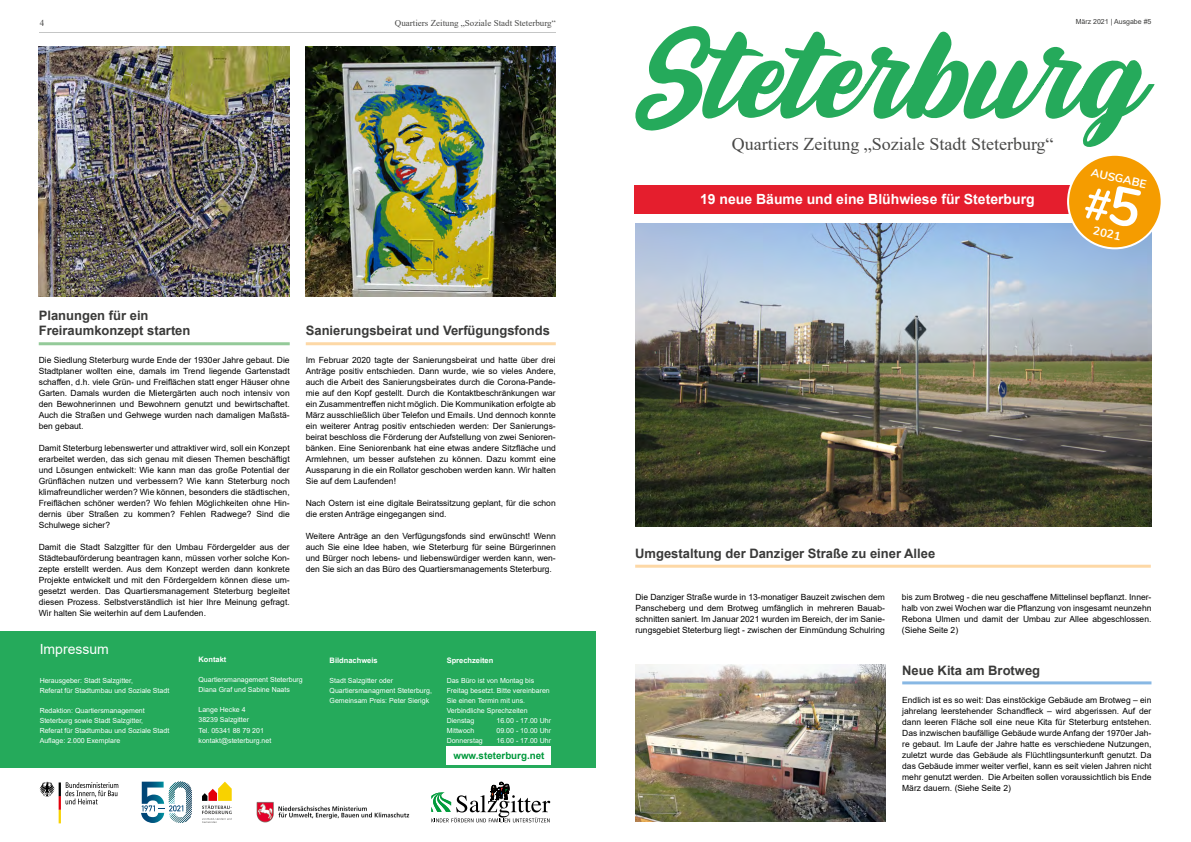
<style>
.page{position:relative;width:1191px;height:842px;background:#fff}
.page>*{position:absolute;margin:0;border:0;box-sizing:border-box;transform-origin:0 0}
.t1{font:18px "Times New Roman";color:#484847}
.t2{font:700 14px "Arial";color:#fff}
.t3{font:14px "Arial";color:#fff}
.t4{font:700 13px/15.6px "Arial";color:#3a3a39}
.t5{font:700 11.6px "Nunito";color:#fff}
.t6{font:700 9.8px "Arial";color:#00993c}
.t7{font:9px "Times New Roman";color:#484847}
.t8{font:8.5px/11px "Arial";color:#000;text-align:justify}
.t9{font:700 7.5px "Arial";color:#fff}
.t10{font:7px/10px "Arial";color:#fff}
.t11{font:7px "Arial";color:#3a3a39}
</style>
<div class="page">
<svg style="left:635px;top:26px;width:519px;height:121px"></svg>
<div style="left:0;top:632px;width:595px;height:210px;background:#25aa5b"></div>
<div style="left:0;top:769px;width:597px;height:73px;background:#fff"></div>
<div style="left:447px;top:746px;width:104px;height:19px;background:#fff"></div>
<hr style="left:40px;top:32px;width:516px;height:1px;background:#c5c6c6">
<img style="left:39px;top:47px;width:251px;height:249px">
<hr style="left:39px;top:342px;width:251px;height:3px;background:#94ca99">
<hr style="left:306px;top:342px;width:250px;height:3px;background:#fdd8a6">
<hr style="left:902px;top:681px;width:249px;height:3px;background:#88b8e4">
<img style="left:635px;top:223px;width:516px;height:304px">
<img style="left:635px;top:664px;width:250px;height:157px">
<img style="left:306px;top:47px;width:250px;height:249px">
<div style="left:635px;top:185px;width:515px;height:28px;background:#e51e2d"></div>
<hr style="left:635px;top:565px;width:515px;height:3px;background:#fdd8a6">
<div style="left:1068px;top:155px;width:93px;height:93px;background:#f59c00;border-radius:50%"></div>
<div style="left:1067px;top:154px;width:95px;height:95px;border:2px solid #fff;border-radius:50%"></div>
<svg style="left:431px;top:782px;width:119px;height:40px"></svg>
<svg style="left:40px;top:782px;width:78px;height:41px"></svg>
<img style="left:256px;top:802px;width:154px;height:21px">
<svg style="left:202px;top:782px;width:30px;height:41px"></svg>
<svg style="left:141px;top:781px;width:51px;height:42px"></svg>
<p class="t7" style="left:40px;top:16px;width:6px">4</p>
<p class="t7" style="left:395px;top:16px;width:162px">Quartiers Zeitung „Soziale Stadt Steterburg“</p>
<h3 class="t4" style="left:39px;top:307px;width:153px">Planungen für ein<br>Freiraumkonzept starten</h3>
<p class="t8" style="left:39px;top:355px;width:252px">Die Siedlung Steterburg wurde Ende der 1930er Jahre gebaut. Die Stadtplaner wollten eine, damals im Trend liegende Gartenstadt schaffen, d.h. viele Grün- und Freiflächen statt enger Häuser ohne Garten. Damals wurden die Mietergärten auch noch intensiv von den Bewohnerinnen und Bewohnern genutzt und bewirtschaftet.<br>Auch die Straßen und Gehwege wurden nach damaligen Maßstä&shy;ben gebaut.</p>
<p class="t8" style="left:39px;top:443px;width:252px">Damit Steterburg lebenswerter und attraktiver wird, soll ein Konzept erarbeitet werden, das sich genau mit diesen Themen beschäftigt und Lösungen entwickelt: Wie kann man das große Potential der Grünflächen nutzen und verbessern? Wie kann Steterburg noch klimafreundlicher werden? Wie können, besonders die städtischen, Freiflächen schöner werden? Wo fehlen Möglichkeiten ohne Hin&shy;dernis über Straßen zu kommen? Fehlen Radwege? Sind die Schulwege sicher?</p>
<p class="t8" style="left:39px;top:542px;width:252px">Damit die Stadt Salzgitter für den Umbau Fördergelder aus der Städtebauförderung beantragen kann, müssen vorher solche Kon&shy;zepte erstellt werden. Aus dem Konzept werden dann konkrete Projekte entwickelt und mit den Fördergeldern können diese um&shy;gesetzt werden. Das Quartiersmanagement Steterburg begleitet diesen Prozess. Selbstverständlich ist hier Ihre Meinung gefragt.<br>Wir halten Sie weiterhin auf dem Laufenden.</p>
<h3 class="t4" style="left:306px;top:323px;width:246px">Sanierungsbeirat und Verfügungsfonds</h3>
<p class="t8" style="left:306px;top:355px;width:251px">Im Februar 2020 tagte der Sanierungsbeirat und hatte über drei Anträge positiv entschieden. Dann wurde, wie so vieles Andere, auch die Arbeit des Sanierungsbeirates durch die Corona-Pande&shy;mie auf den Kopf gestellt. Durch die Kontaktbeschränkungen war ein Zusammentreffen nicht möglich. Die Kommunikation erfolgte ab März ausschließlich über Telefon und Emails. Und dennoch konnte ein weiterer Antrag positiv entschieden werden: Der Sanierungs&shy;beirat beschloss die Förderung der Aufstellung von zwei Senioren&shy;bänken. Eine Seniorenbank hat eine etwas andere Sitzfläche und Armlehnen, um besser aufstehen zu können. Dazu kommt eine Aussparung in die ein Rollator geschoben werden kann. Wir halten Sie auf dem Laufenden!</p>
<p class="t8" style="left:306px;top:498px;width:251px">Nach Ostern ist eine digitale Beiratssitzung geplant, für die schon die ersten Anträge eingegangen sind.</p>
<p class="t8" style="left:306px;top:531px;width:251px">Weitere Anträge an den Verfügungsfonds sind erwünscht! Wenn auch Sie eine Idee haben, wie Steterburg für seine Bürgerinnen und Bürger noch lebens- und liebenswürdiger werden kann, wen&shy;den Sie sich an das Büro des Quartiersmanagements Steterburg.</p>
<h2 class="t3" style="left:40px;top:639px;width:71px">Impressum</h2>
<p class="t10" style="left:40px;top:675px;width:131px">Herausgeber: Stadt Salzgitter,<br>Referat für Stadtumbau und Soziale Stadt</p>
<p class="t10" style="left:40px;top:705px;width:131px">Redaktion: Quartiersmanagement Steterburg sowie Stadt Salzgitter,<br>Referat für Stadtumbau und Soziale Stadt Auflage: 2.000 Exemplare</p>
<p class="t9" style="left:198px;top:654px;width:29px">Kontakt</p>
<p class="t10" style="left:198px;top:675px;width:106px">Quartiersmanagement Steterburg<br>Diana Graf und Sabine Naats</p>
<p class="t10" style="left:198px;top:705px;width:74px">Lange Hecke 4<br>38239 Salzgitter<br>Tel. 05341 88 79 201 kontakt@steterburg.net</p>
<p class="t9" style="left:330px;top:655px;width:49px">Bildnachweis</p>
<p class="t10" style="left:330px;top:676px;width:104px">Stadt Salzgitter oder<br>Quartiersmanagment Steterburg,<br>Gemeinsam Preis: Peter Sierigk</p>
<p class="t9" style="left:447px;top:655px;width:48px">Sprechzeiten</p>
<p class="t10" style="left:447px;top:675px;width:105px">Das Büro ist von Montag bis<br>Freitag besetzt. Bitte vereinbaren<br>Sie einen Termin mit uns.<br>Verbindliche Sprechzeiten<br>Dienstag<br>Mittwoch<br>Donnerstag</p>
<p class="t6" style="left:453px;top:749px;width:93px">www.steterburg.net</p>
<p class="t10" style="left:496px;top:715px;width:56px;text-align:justify">16.00 - 17.00 Uhr 09.00 - 10.00 Uhr 16.00 - 17.00 Uhr</p>
<p class="t11" style="left:1075px;top:17px;width:77px">März 2021 | Ausgabe #5</p>
<h1 class="t1" style="left:732px;top:131px;width:323px">Quartiers Zeitung „Soziale Stadt Steterburg“</h1>
<h2 class="t2" style="left:700px;top:189px;width:336px">19 neue Bäume und eine Blühwiese für Steterburg</h2>
<h3 class="t5" style="left:1093px;top:164px;width:58px;rotate:12deg">AUSGABE</h3>
<h3 class="t5" style="left:1095px;top:222px;width:29px;rotate:12deg">2021</h3>
<h3 class="t4" style="left:635px;top:546px;width:302px">Umgestaltung der Danziger Straße zu einer Allee</h3>
<p class="t8" style="left:635px;top:592px;width:251px">Die Danziger Straße wurde in 13-monatiger Bauzeit zwischen dem Panscheberg und dem Brotweg umfänglich in mehreren Bauab&shy;schnitten saniert. Im Januar 2021 wurden im Bereich, der im Sanie&shy;rungsgebiet Steterburg liegt - zwischen der Einmündung Schulring</p>
<p class="t8" style="left:902px;top:592px;width:251px">bis zum Brotweg - die neu geschaffene Mittelinsel bepflanzt. Inner&shy;halb von zwei Wochen war die Pflanzung von insgesamt neunzehn Rebona Ulmen und damit der Umbau zur Allee abgeschlossen. (Siehe Seite 2)</p>
<h3 class="t4" style="left:902px;top:662px;width:139px">Neue Kita am Brotweg</h3>
<p class="t8" style="left:902px;top:694px;width:251px">Endlich ist es so weit: Das einstöckige Gebäude am Brotweg – ein jahrelang leerstehender Schandfleck – wird abgerissen. Auf der dann leeren Fläche soll eine neue Kita für Steterburg entstehen.<br>Das inzwischen baufällige Gebäude wurde Anfang der 1970er Jah&shy;re gebaut. Im Laufe der Jahre hatte es verschiedene Nutzungen, zuletzt wurde das Gebäude als Flüchtlingsunterkunft genutzt. Da das Gebäude immer weiter verfiel, kann es seit vielen Jahren nicht mehr genutzt werden. Die Arbeiten sollen voraussichtlich bis Ende März dauern. (Siehe Seite 2)</p>
</div>
